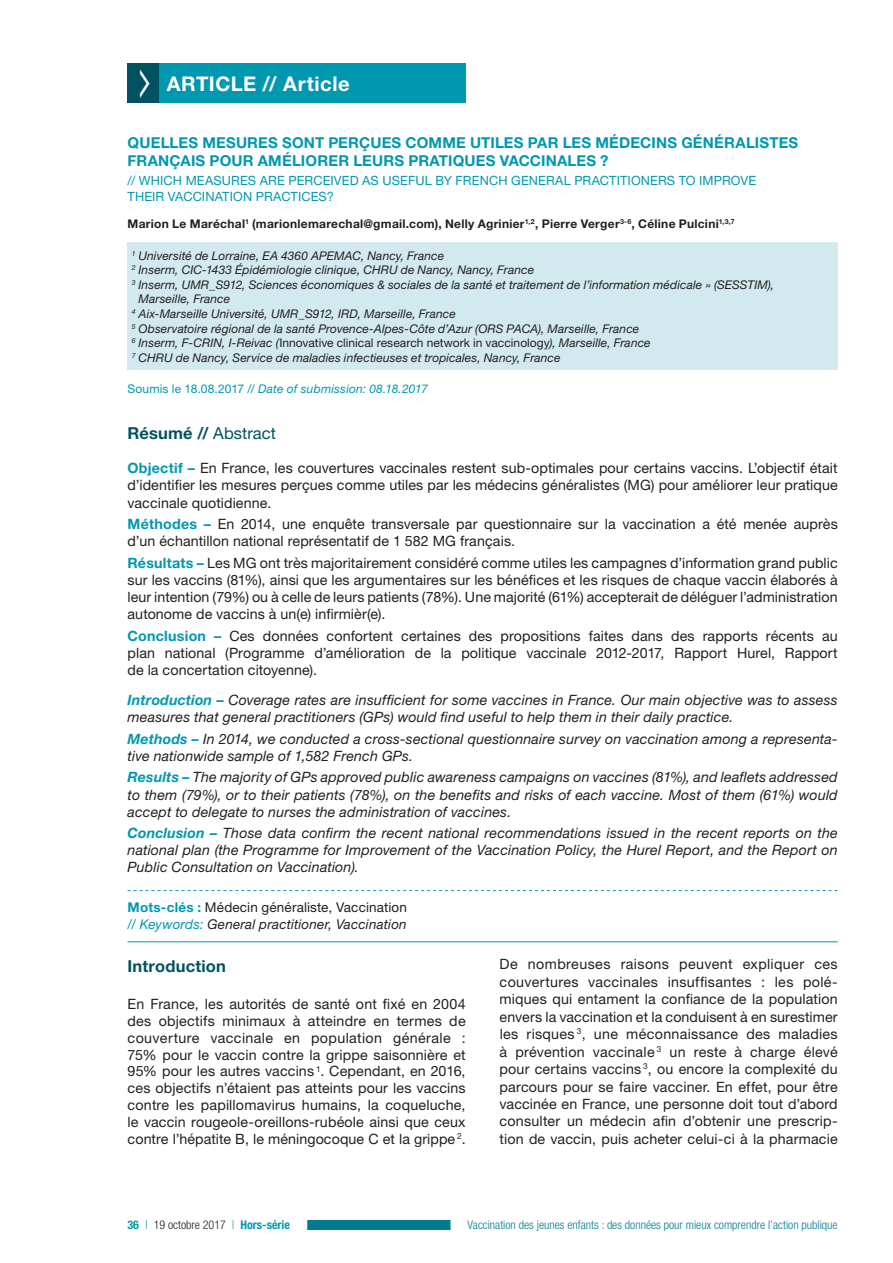
<style>
.page{position:relative;width:893px;height:1263px;background:#fff}
.page>*{position:absolute;margin:0;border:0;box-sizing:border-box;transform-origin:0 0}
.t1{font:700 20.25px "Helvetica Neue LT Std";letter-spacing:.025em;color:#fff}
.t2{font:700 16.5px "Helvetica Neue LT Std";letter-spacing:.01em;color:#005260}
.t3{font:700 15px/18px "Helvetica Neue LT Std";letter-spacing:.01em;color:#0098af}
.t4{font:14.25px/17.4px "Helvetica Neue LT Std";letter-spacing:.005em;color:#231f20;text-align:justify}
.t5{font:italic 14.25px/17.1px "Helvetica Neue LT Std";letter-spacing:.01em;color:#231f20}
.t6{font:italic 13.5px/16.5px "Helvetica Neue LT Std";letter-spacing:.01em;color:#231f20}
.t7{font:12.75px/15.3px "Helvetica Neue LT Std";letter-spacing:.01em;color:#0098af}
.t8{font:italic 12px "Helvetica Neue LT Std";letter-spacing:.005em;color:#231f20}
.t9{font:700 12px "Helvetica Neue LT Std";letter-spacing:.025em;color:#231f20}
.t10{font:12px "Helvetica Neue LT Std";color:#231f20}
.t11{font:300 condensed 12px "Helvetica Neue LT Std";color:#007c8f}
.t12{font:italic 12px "Helvetica Neue LT Std";letter-spacing:.015em;color:#0098af}
.t13{font:300 condensed 12px "Helvetica Neue LT Std";color:#231f20}
.s1{font-style:italic}
.s2{font-style:normal}
.s3{font-weight:400}
.s4{font-weight:700;color:#0098af}
.s5{font-weight:700;font-style:normal;color:#0098af}
.s6{color:#0098af}
</style>
<div class="page">
<div style="left:242px;top:1221px;width:596px;height:9px;background:#007c8f"></div>
<div style="left:110px;top:1219px;width:197px;height:12px;background:#fff"></div>
<div style="left:451px;top:1218px;width:404px;height:13px;background:#fff"></div>
<div style="left:159px;top:64px;width:307px;height:39px;background:#0098af"></div>
<div style="left:128px;top:243px;width:710px;height:127px;background:#d2eaef"></div>
<svg style="left:128px;top:890px;width:710px;height:1px"></svg>
<hr style="left:128px;top:941px;width:710px;height:1px;background:#0098af">
<div style="left:128px;top:64px;width:31px;height:39px;background:#005260"></div>
<h1 class="t1" style="left:167px;top:71px;width:184px">ARTICLE // Article</h1>
<p class="t3" style="left:128px;top:133px;width:672px">QUELLES MESURES SONT PERÇUES COMME UTILES PAR LES MÉDECINS GÉNÉRALISTES<br>FRANÇAIS POUR AMÉLIORER LEURS PRATIQUES VACCINALES ?</p>
<p class="t7" style="left:128px;top:173px;width:630px">// WHICH MEASURES ARE PERCEIVED AS USEFUL BY FRENCH GENERAL PRACTITIONERS TO IMPROVE<br>THEIR VACCINATION PRACTICES?</p>
<p class="t9" style="left:128px;top:216px;width:609px">Marion Le Maréchal<sup>1</sup> (marionlemarechal@gmail.com), Nelly Agrinier<sup>1,2</sup>, Pierre Verger<sup>3-6</sup>, Céline Pulcini<sup>1,3,7</sup></p>
<p class="t8" style="left:132px;top:248px;width:314px"><sup>1</sup> Université de Lorraine, EA 4360 APEMAC, Nancy, France</p>
<p class="t8" style="left:132px;top:263px;width:404px"><sup>2</sup> Inserm, CIC-1433 Épidémiologie clinique, CHRU de Nancy, Nancy, France</p>
<p class="t8" style="left:132px;top:277px;width:644px"><sup>3</sup> Inserm, UMR_S912, Sciences économiques &amp; sociales de la santé et traitement de l’information médicale » (SESSTIM),</p>
<p class="t8" style="left:139px;top:292px;width:93px">Marseille, France</p>
<p class="t8" style="left:132px;top:306px;width:326px"><sup>4</sup> Aix-Marseille Université, UMR_S912, IRD, Marseille, France</p>
<p class="t8" style="left:132px;top:321px;width:509px"><sup>5</sup> Observatoire régional de la santé Provence-Alpes-Côte d’Azur (ORS PACA), Marseille, France</p>
<p class="t10" style="left:132px;top:336px;width:520px"><sup>6</sup> <span class="s1">Inserm, F-CRIN, I-Reivac (</span>Innovative clinical research network in vaccinology<span class="s1">), Marseille, France</span></p>
<p class="t8" style="left:132px;top:350px;width:430px"><sup>7</sup> CHRU de Nancy, Service de maladies infectieuses et tropicales, Nancy, France</p>
<p class="t12" style="left:128px;top:382px;width:302px"><span class="s2">Soumis le 18.08.2017 //</span> Date of submission: 08.18.2017</p>
<p class="t2" style="left:128px;top:423px;width:150px">Résumé // <span class="s3">Abstract</span></p>
<p class="t4" style="left:128px;top:460px;width:712px"><span class="s4">Objectif –</span> En France, les couvertures vaccinales restent sub-optimales pour certains vaccins. L’objectif était d’identifier les mesures perçues comme utiles par les médecins généralistes (MG) pour améliorer leur pratique vaccinale quotidienne.</p>
<p class="t4" style="left:128px;top:515px;width:712px"><span class="s4">Méthodes –</span> En 2014, une enquête transversale par questionnaire sur la vaccination a été menée auprès d’un échantillon national représentatif de 1 582 MG français.</p>
<p class="t4" style="left:128px;top:554px;width:712px"><span class="s4">Résultats –</span> Les MG ont très majoritairement considéré comme utiles les campagnes d’information grand public sur les vaccins (81%), ainsi que les argumentaires sur les bénéfices et les risques de chaque vaccin élaborés à leur intention (79%) ou à celle de leurs patients (78%). Une majorité (61%) accepterait de déléguer l’administration autonome de vaccins à un(e) infirmièr(e).</p>
<p class="t4" style="left:128px;top:627px;width:712px"><span class="s4">Conclusion –</span> Ces données confortent certaines des propositions faites dans des rapports récents au plan national (Programme d’amélioration de la politique vaccinale 2012-2017, Rapport Hurel, Rapport de la concertation citoyenne).</p>
<p class="t5" style="left:128px;top:691px;width:712px"><span class="s4">Introduction –</span> Coverage rates are insufficient for some vaccines in France. Our main objective was to assess measures that general practitioners (GPs) would find useful to help them in their daily practice.</p>
<p class="t5" style="left:128px;top:730px;width:712px"><span class="s4">Methods –</span> In 2014, we conducted a cross-sectional questionnaire survey on vaccination among a representa&shy;tive nationwide sample of 1,582 French GPs.</p>
<p class="t5" style="left:128px;top:769px;width:712px;text-align:justify"><span class="s4">Results –</span> The majority of GPs approved public awareness campaigns on vaccines (81%), and leaflets addressed to them (79%), or to their patients (78%), on the benefits and risks of each vaccine. Most of them (61%) would accept to delegate to nurses the administration of vaccines.</p>
<p class="t5" style="left:128px;top:824px;width:712px;text-align:justify"><span class="s4">Conclusion –</span> Those data confirm the recent national recommendations issued in the recent reports on the national plan (the Programme for Improvement of the Vaccination Policy, the Hurel Report, and the Report on Public Consultation on Vaccination).</p>
<p class="t6" style="left:128px;top:899px;width:281px"><span class="s5">Mots-clés :</span> <span class="s2">Médecin généraliste, Vaccination </span><span class="s6">// Keywords:</span> General practitioner, Vaccination</p>
<p class="t2" style="left:128px;top:956px;width:100px">Introduction</p>
<p class="t4" style="left:128px;top:995px;width:340px;line-height:16.8px">En France, les autorités de santé ont fixé en 2004 des objectifs minimaux à atteindre en termes de couverture vaccinale en population générale :<br>75% pour le vaccin contre la grippe saisonnière et 95% pour les autres vaccins <sup>1</sup>. Cependant, en 2016, ces objectifs n’étaient pas atteints pour les vaccins contre les papillomavirus humains, la coqueluche, le vaccin rougeole-oreillons-rubéole ainsi que ceux contre l’hépatite B, le méningocoque C et la grippe <sup>2</sup>.</p>
<p class="t4" style="left:500px;top:955px;width:340px">De nombreuses raisons peuvent expliquer ces couvertures vaccinales insuffisantes : les polé&shy;miques qui entament la confiance de la population envers la vaccination et la conduisent à en surestimer les risques <sup>3</sup>, une méconnaissance des maladies à prévention vaccinale <sup>3</sup> un reste à charge élevé pour certains vaccins <sup>3</sup>, ou encore la complexité du parcours pour se faire vacciner. En effet, pour être vaccinée en France, une personne doit tout d’abord consulter un médecin afin d’obtenir une prescrip&shy;tion de vaccin, puis acheter celui-ci à la pharmacie</p>
<p class="t13" style="left:128px;top:1218px;width:164px"><span class="s4">36</span> <span class="s6">|</span> 19 octobre 2017 <span class="s6">|</span> <span class="s4">Hors-série</span></p>
<p class="t11" style="left:468px;top:1218px;width:372px">Vaccination des jeunes enfants : des données pour mieux comprendre l’action publique</p>
</div>
